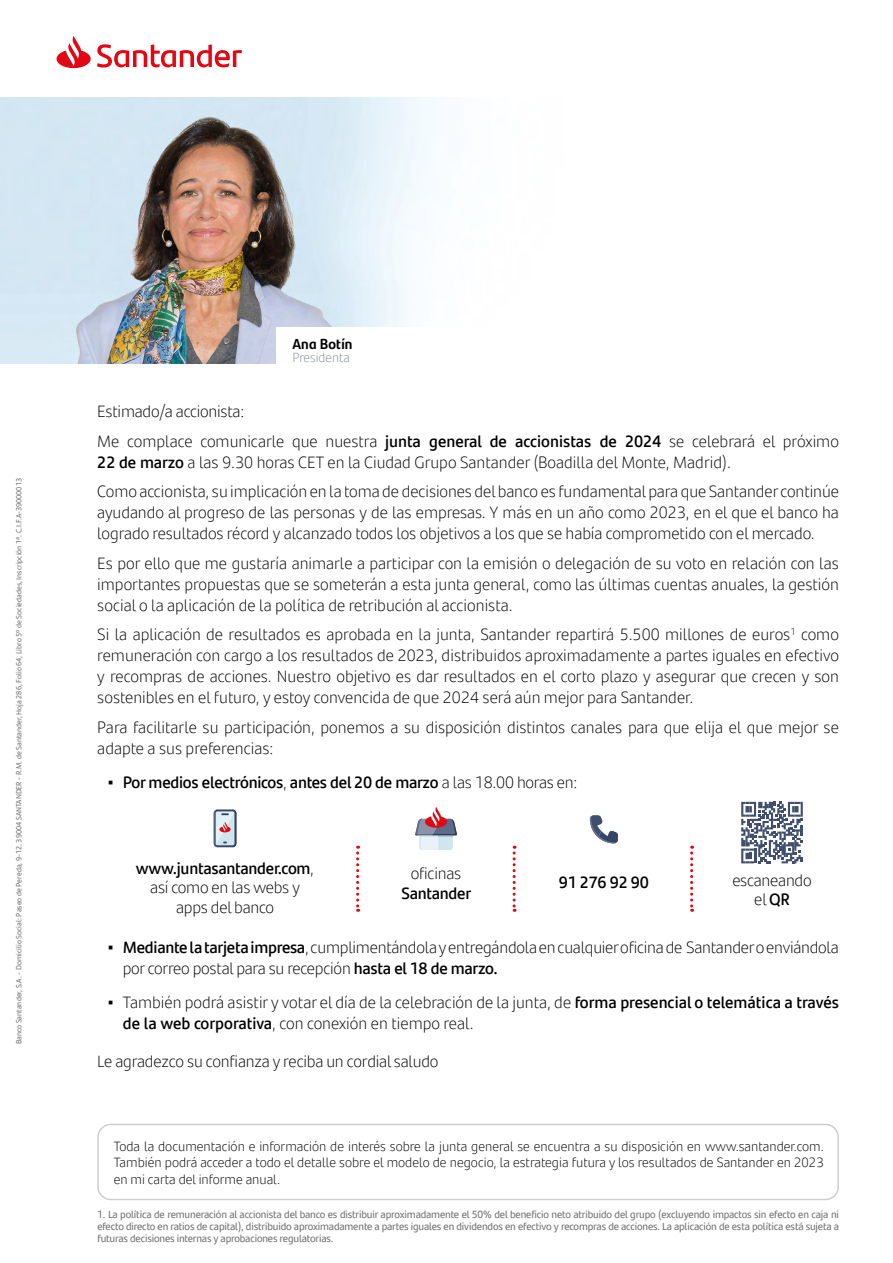
<style>
.page{position:relative;width:893px;height:1263px;background:#fff}
.page>*{position:absolute;margin:0;border:0;box-sizing:border-box;transform-origin:0 0}
.t1{font:300 16.5px/21px "Santander Text";letter-spacing:-.005em;color:#000}
.t2{font:600 16.5px "Santander Text";letter-spacing:-.015em;color:#000}
.t3{font:700 14.4px "Santander Headline";letter-spacing:.015em;color:#000}
.t4{font:300 13.5px/16.5px "Santander Text";color:#000;text-align:justify}
.t5{font:300 13.2px "Santander Text";color:#808b94}
.t6{font:10.5px/12px "Santander Text";letter-spacing:-.015em;color:#706f6f;text-align:justify}
.t7{font:7.5px "Santander Text";color:#706f6f}
.s1{font-weight:600}
.s2{font-family:"Arial Narrow";font-weight:400}
.s3{font-weight:300}
</style>
<div class="page">
<img style="left:0;top:98px;width:438px;height:265px">
<svg style="left:57px;top:36px;width:34px;height:32px"></svg>
<svg style="left:97px;top:44px;width:145px;height:24px"></svg>
<svg style="left:513px;top:846px;width:3px;height:66px"></svg>
<svg style="left:356px;top:846px;width:3px;height:66px"></svg>
<div style="left:276px;top:327px;width:617px;height:47px;background:#fff"></div>
<svg style="left:214px;top:809px;width:22px;height:38px"></svg>
<svg style="left:415px;top:807px;width:42px;height:43px"></svg>
<svg style="left:741px;top:802px;width:62px;height:61px"></svg>
<svg style="left:690px;top:846px;width:3px;height:66px"></svg>
<svg style="left:590px;top:815px;width:28px;height:28px"></svg>
<div style="left:97px;top:1124px;width:742px;height:76px;border:2px solid #000;border-radius:13px"></div>
<p class="t7" style="left:13px;top:1044px;width:567px;rotate:-90deg">Banco Santander, S.A. - Domicilio Social: Paseo de Pereda, 9-12. 39004 SANTANDER - R.M. de Santander, Hoja 286, Folio 64, Libro 5º de Sociedades, Inscripción 1ª. C.I.F.A-39000013</p>
<p class="t3" style="left:292px;top:332px;width:62px">Ana Botín</p>
<p class="t5" style="left:292px;top:348px;width:59px">Presidenta</p>
<p class="t1" style="left:97px;top:396px;width:743px;line-height:29.5px">Estimado/a accionista:<br>Me complace comunicarle que nuestra <span class="s1">junta general de accionistas de 2024</span> se celebrará el próximo</p>
<p class="t1" style="left:97px;top:447px;width:743px;line-height:29.5px"><span class="s1">22 de marzo</span> a las 9.30 horas CET en la Ciudad Grupo Santander (Boadilla del Monte, Madrid).<br>Como accionista, su implicación en la toma de decisiones del banco es fundamental para que Santander continúe</p>
<p class="t1" style="left:97px;top:501px;width:743px">ayudando al progreso de las personas y de las empresas. Y más en un año como 2023, en el que el banco ha logrado resultados récord y alcanzado todos los objetivos a los que se había comprometido con el mercado.</p>
<p class="t1" style="left:97px;top:552px;width:743px;text-align:justify">Es por ello que me gustaría animarle a participar con la emisión o delegación de su voto en relación con las importantes propuestas que se someterán a esta junta general, como las últimas cuentas anuales, la gestión social o la aplicación de la política de retribución al accionista.</p>
<p class="t1" style="left:97px;top:623px;width:743px;text-align:justify">Si la aplicación de resultados es aprobada en la junta, Santander repartirá 5.500 millones de euros<sup>1</sup> como remuneración con cargo a los resultados de 2023, distribuidos aproximadamente a partes iguales en efectivo y recompras de acciones. Nuestro objetivo es dar resultados en el corto plazo y asegurar que crecen y son sostenibles en el futuro, y estoy convencida de que 2024 será aún mejor para Santander.</p>
<p class="t1" style="left:97px;top:716px;width:743px">Para facilitarle su participación, ponemos a su disposición distintos canales para que elija el que mejor se adapte a sus preferencias:</p>
<p class="t2" style="left:108px;top:769px;width:471px"><span class="s2">▪</span> Por medios electrónicos<span class="s3">,</span> antes del 20 de marzo <span class="s3">a las 18.00 horas en:</span></p>
<p class="t1" style="left:136px;top:858px;width:180px;line-height:19.5px;text-align:center"><span class="s1">www.juntasantander.com</span>, así como en las webs y apps del banco</p>
<p class="t1" style="left:411px;top:862px;width:52px">oficinas</p>
<p class="t2" style="left:559px;top:869px;width:91px">91 276 92 90</p>
<p class="t1" style="left:732px;top:869px;width:81px;line-height:19.5px;text-align:center">escaneando el <span class="s1">QR</span></p>
<p class="t1" style="left:123px;top:936px;width:718px;text-indent:-15px"><span class="s2">▪</span> <span class="s1">Mediante la tarjeta impresa</span>, cumplimentándola y entregándola en cualquier oficina de Santander o enviándola por correo postal para su recepción <span class="s1">hasta el 18 de marzo.</span></p>
<p class="t1" style="left:123px;top:991px;width:718px;text-indent:-15px"><span class="s2">▪</span> También podrá asistir y votar el día de la celebración de la junta, de <span class="s1">forma presencial o telemática a través de la web corporativa</span>, con conexión en tiempo real.</p>
<p class="t1" style="left:97px;top:1050px;width:343px">Le agradezco su confianza y reciba un cordial saludo</p>
<p class="t2" style="left:401px;top:880px;width:71px">Santander</p>
<p class="t4" style="left:114px;top:1137px;width:712px">Toda la documentación e información de interés sobre la junta general se encuentra a su disposición en www.santander.com.<br>También podrá acceder a todo el detalle sobre el modelo de negocio, la estrategia futura y los resultados de Santander en 2023 en mi carta del informe anual.</p>
<p class="t6" style="left:97px;top:1207px;width:743px">1. La política de remuneración al accionista del banco es distribuir aproximadamente el 50% del beneficio neto atribuido del grupo (excluyendo impactos sin efecto en caja ni efecto directo en ratios de capital), distribuido aproximadamente a partes iguales en dividendos en efectivo y recompras de acciones. La aplicación de esta política está sujeta a futuras decisiones internas y aprobaciones regulatorias.</p>
</div>
